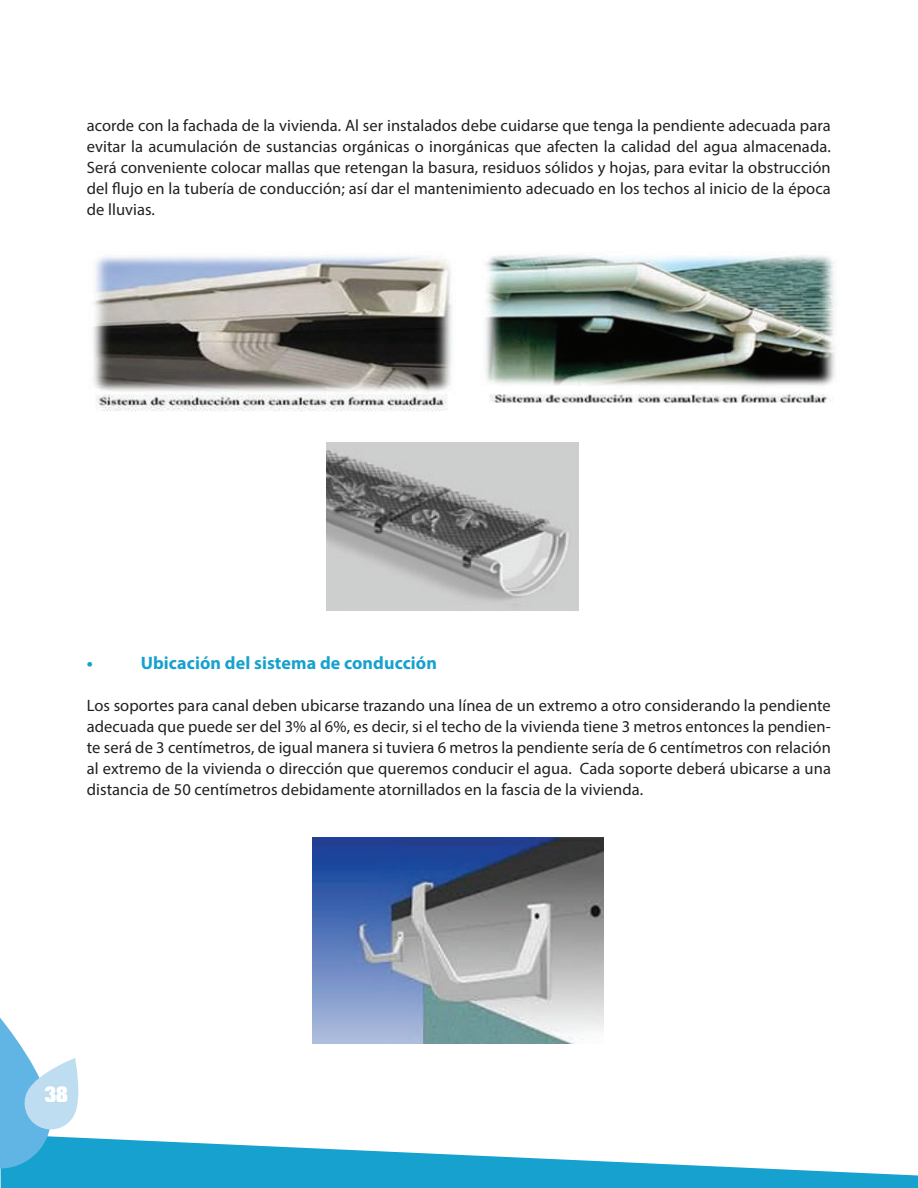
<style>
.page{position:relative;width:918px;height:1188px;background:#fff}
.page>*{position:absolute;margin:0;border:0;box-sizing:border-box;transform-origin:0 0}
.t1{font:21px "Call Of Ops Duty";color:#fff}
.t2{font:700 18px "Myriad Pro";letter-spacing:.005em;color:#17a1ce}
.t3{font:16.5px/21px "Myriad Pro";letter-spacing:.005em;color:#231f20;text-align:justify}
</style>
<div class="page">
<svg style="left:0;top:1137px;width:918px;height:51px;fill:#17a1ce"></svg>
<svg style="left:0;top:1018px;width:83px;height:151px"></svg>
<img style="left:93px;top:255px;width:743px;height:156px">
<img style="left:327px;top:442px;width:251px;height:169px">
<img style="left:312px;top:838px;width:292px;height:205px">
<p class="t3" style="left:87px;top:115px;width:746px">acorde con la fachada de la vivienda. Al ser instalados debe cuidarse que tenga la pendiente adecuada para evitar la acumulación de sustancias orgánicas o inorgánicas que afecten la calidad del agua almacenada.<br>Será conveniente colocar mallas que retengan la basura, residuos sólidos y hojas, para evitar la obstrucción del flujo en la tubería de conducción; así dar el mantenimiento adecuado en los techos al inicio de la época de lluvias.</p>
<p class="t2" style="left:87px;top:652px;width:8px">•</p>
<p class="t2" style="left:141px;top:652px;width:298px">Ubicación del sistema de conducción</p>
<p class="t3" style="left:87px;top:695px;width:746px">Los soportes para canal deben ubicarse trazando una línea de un extremo a otro considerando la pendiente adecuada que puede ser del 3% al 6%, es decir, si el techo de la vivienda tiene 3 metros entonces la pendien&shy;te será de 3 centímetros, de igual manera si tuviera 6 metros la pendiente sería de 6 centímetros con relación al extremo de la vivienda o dirección que queremos conducir el agua. Cada soporte deberá ubicarse a una distancia de 50 centímetros debidamente atornillados en la fascia de la vivienda.</p>
<p class="t1" style="left:45px;top:1086px;width:25px">38</p>
</div>
